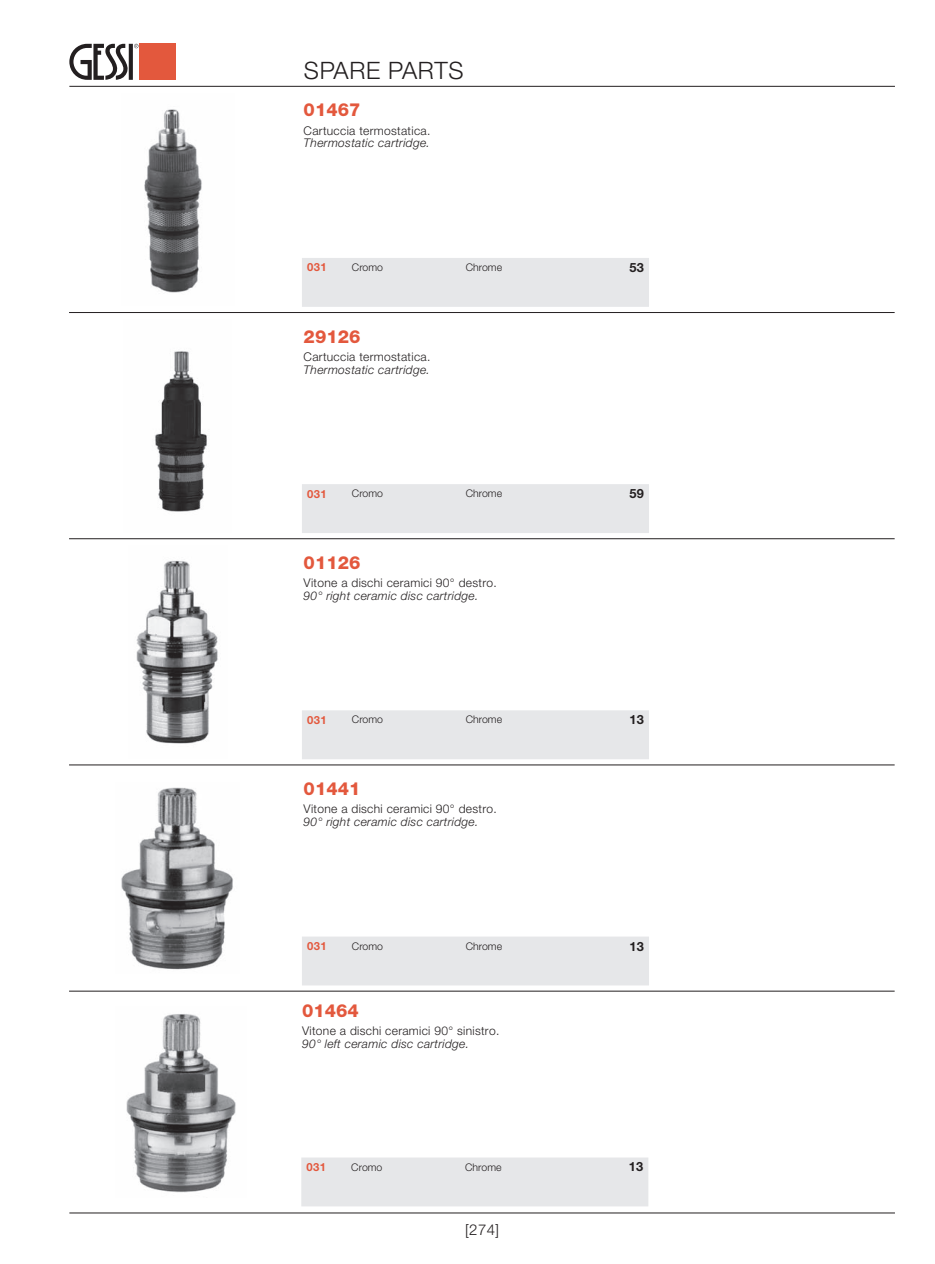
<style>
.page{position:relative;width:935px;height:1264px;background:#fff}
.page>*{position:absolute;margin:0;border:0;box-sizing:border-box;transform-origin:0 0}
.t1{font:300 24px "Helvetica Neue LT Std";letter-spacing:.025em;color:#231f20}
.t2{font:800 18px "Helvetica Neue LT Std";color:#e3583d}
.t3{font:300 15px "Helvetica Neue LT Std";color:#231f20}
.t4{font:700 12.75px "Helvetica Neue LT Std";letter-spacing:.025em;color:#231f20}
.t5{font:300 12px "Helvetica Neue LT Std";letter-spacing:.025em;color:#231f20}
.t6{font:italic 300 12px "Helvetica Neue LT Std";letter-spacing:.025em;color:#231f20}
.t7{font:700 11.25px "Helvetica Neue LT Std";letter-spacing:.025em;color:#e3583d}
.t8{font:300 10.5px "Helvetica Neue LT Std";color:#231f20}
</style>
<div class="page">
<hr style="left:69px;top:86px;width:825px;height:1px;background:#231f20">
<div style="left:140px;top:44px;width:36px;height:36px;background:#e3583d"></div>
<svg style="left:69px;top:44px;width:69px;height:36px"></svg>
<img style="left:144px;top:109px;width:58px;height:184px">
<div style="left:302px;top:259px;width:346px;height:47px;background:#e6e7e9"></div>
<div style="left:302px;top:258px;width:346px;height:49px;border:2px solid #e6e7e9"></div>
<hr style="left:69px;top:312px;width:825px;height:1px;background:#231f20">
<img style="left:155px;top:351px;width:52px;height:161px">
<div style="left:302px;top:485px;width:346px;height:47px;background:#e6e7e9"></div>
<div style="left:302px;top:484px;width:346px;height:49px;border:2px solid #e6e7e9"></div>
<hr style="left:69px;top:538px;width:825px;height:1px;background:#231f20">
<img style="left:136px;top:560px;width:82px;height:184px">
<div style="left:302px;top:711px;width:346px;height:47px;background:#e6e7e9"></div>
<div style="left:302px;top:710px;width:346px;height:49px;border:2px solid #e6e7e9"></div>
<hr style="left:69px;top:765px;width:825px;height:1px;background:#231f20">
<img style="left:121px;top:787px;width:112px;height:183px">
<div style="left:302px;top:937px;width:346px;height:48px;background:#e6e7e9"></div>
<hr style="left:69px;top:991px;width:825px;height:1px;background:#231f20">
<img style="left:126px;top:1014px;width:110px;height:179px">
<hr style="left:69px;top:1213px;width:825px;height:1px;background:#231f20">
<div style="left:302px;top:1158px;width:345px;height:48px;background:#e6e7e9"></div>
<h1 class="t1" style="left:304px;top:56px;width:161px">SPARE PARTS</h1>
<h2 class="t2" style="left:303px;top:99px;width:58px">01467</h2>
<p class="t5" style="left:303px;top:123px;width:128px">Cartuccia termostatica.</p>
<p class="t6" style="left:303px;top:136px;width:128px">Thermostatic cartridge.</p>
<p class="t7" style="left:307px;top:260px;width:21px">031</p>
<p class="t8" style="left:352px;top:261px;width:33px">Cromo</p>
<p class="t8" style="left:465px;top:261px;width:38px">Chrome</p>
<p class="t4" style="left:629px;top:259px;width:16px">53</p>
<h2 class="t2" style="left:303px;top:325px;width:58px">29126</h2>
<p class="t5" style="left:303px;top:349px;width:128px">Cartuccia termostatica.</p>
<p class="t6" style="left:303px;top:362px;width:128px">Thermostatic cartridge.</p>
<p class="t7" style="left:307px;top:487px;width:21px">031</p>
<p class="t8" style="left:352px;top:487px;width:33px">Cromo</p>
<p class="t8" style="left:465px;top:487px;width:38px">Chrome</p>
<p class="t4" style="left:629px;top:486px;width:16px">59</p>
<h2 class="t2" style="left:303px;top:552px;width:58px">01126</h2>
<p class="t5" style="left:303px;top:575px;width:194px">Vitone a dischi ceramici 90° destro.</p>
<p class="t6" style="left:303px;top:588px;width:176px">90° right ceramic disc cartridge.</p>
<p class="t7" style="left:307px;top:713px;width:21px">031</p>
<p class="t8" style="left:352px;top:713px;width:33px">Cromo</p>
<p class="t8" style="left:465px;top:713px;width:38px">Chrome</p>
<p class="t4" style="left:629px;top:712px;width:16px">13</p>
<h2 class="t2" style="left:303px;top:778px;width:58px">01441</h2>
<p class="t5" style="left:303px;top:802px;width:194px">Vitone a dischi ceramici 90° destro.</p>
<p class="t6" style="left:303px;top:815px;width:176px">90° right ceramic disc cartridge.</p>
<p class="t7" style="left:307px;top:939px;width:21px">031</p>
<p class="t8" style="left:352px;top:940px;width:33px">Cromo</p>
<p class="t8" style="left:465px;top:940px;width:38px">Chrome</p>
<p class="t4" style="left:629px;top:938px;width:16px">13</p>
<h2 class="t2" style="left:302px;top:1000px;width:58px">01464</h2>
<p class="t5" style="left:302px;top:1024px;width:199px">Vitone a dischi ceramici 90° sinistro.</p>
<p class="t6" style="left:302px;top:1036px;width:168px">90° left ceramic disc cartridge.</p>
<p class="t7" style="left:306px;top:1160px;width:21px">031</p>
<p class="t8" style="left:351px;top:1161px;width:33px">Cromo</p>
<p class="t8" style="left:465px;top:1161px;width:38px">Chrome</p>
<p class="t4" style="left:628px;top:1159px;width:16px">13</p>
<p class="t3" style="left:465px;top:1220px;width:35px">[274]</p>
</div>
